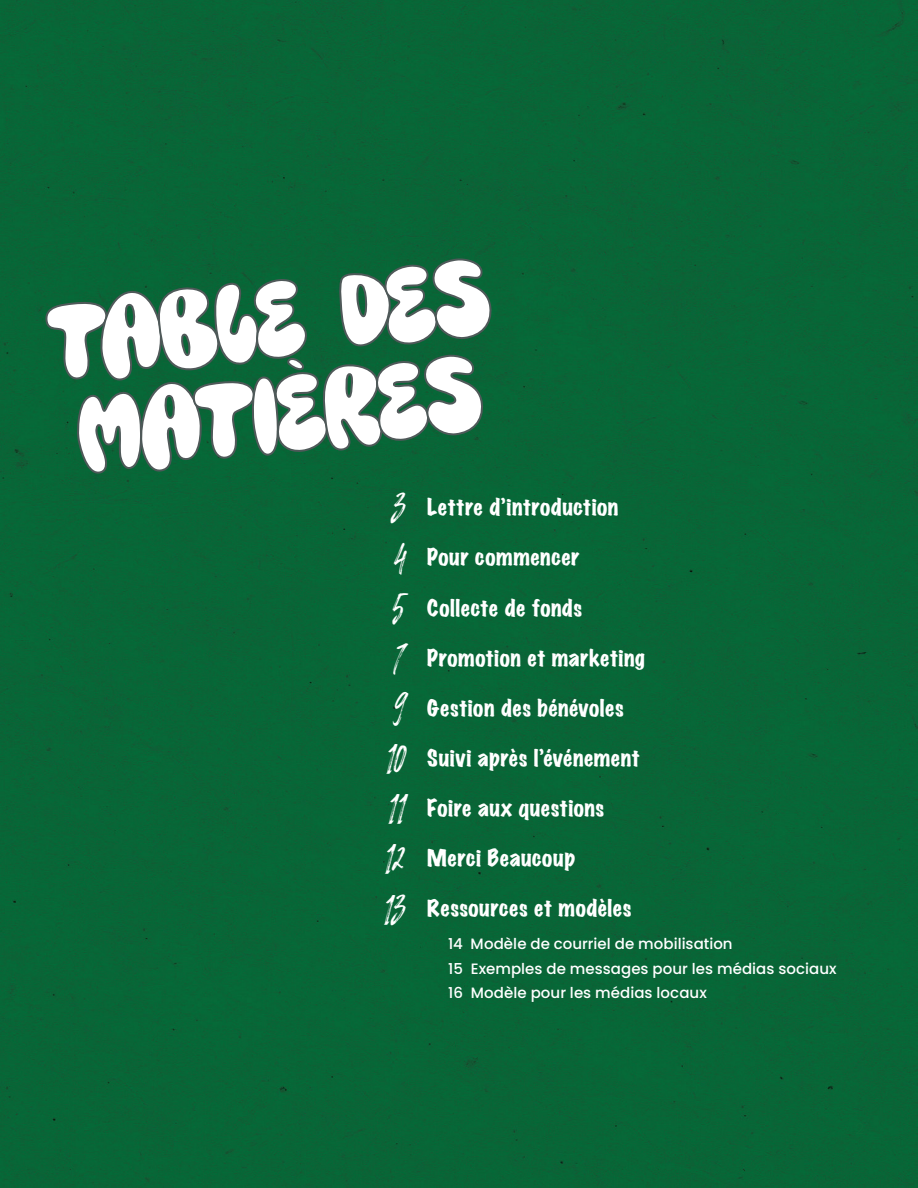
<style>
.page{position:relative;width:918px;height:1188px;background:#086537}
.page>*{position:absolute;margin:0;border:0;box-sizing:border-box;transform-origin:0 0}
.TOC_-_Subhead{font:45px "Hiruka Slant";color:#fff}
.TOC_-_Subhead-2{font:expanded 21px "Marker Felt";letter-spacing:.025em;color:#fff}
.TOC_-_Subhead-3{font:500 15px "Poppins";letter-spacing:.005em;color:#fff}
</style>
<div class="page">
<svg style="left:43px;top:256px;width:450px;height:220px"></svg>
<p class="TOC_-_Subhead" style="left:389px;top:489px;width:14px">3</p>
<p class="TOC_-_Subhead-2" style="left:427px;top:491px;width:193px">Lettre d’introduction</p>
<p class="TOC_-_Subhead" style="left:390px;top:539px;width:13px">4</p>
<p class="TOC_-_Subhead-2" style="left:427px;top:541px;width:154px">Pour commencer</p>
<p class="TOC_-_Subhead" style="left:389px;top:589px;width:15px">5</p>
<p class="TOC_-_Subhead-2" style="left:427px;top:591px;width:156px">Collecte de fonds</p>
<p class="TOC_-_Subhead" style="left:390px;top:639px;width:13px">7</p>
<p class="TOC_-_Subhead-2" style="left:427px;top:641px;width:219px">Promotion et marketing</p>
<p class="TOC_-_Subhead" style="left:390px;top:689px;width:13px">9</p>
<p class="TOC_-_Subhead-2" style="left:427px;top:691px;width:198px">Gestion des bénévoles</p>
<p class="TOC_-_Subhead" style="left:382px;top:739px;width:21px">10</p>
<p class="TOC_-_Subhead-2" style="left:427px;top:741px;width:214px">Suivi après l’événement</p>
<p class="TOC_-_Subhead" style="left:385px;top:789px;width:19px">11</p>
<p class="TOC_-_Subhead-2" style="left:427px;top:791px;width:178px">Foire aux questions</p>
<p class="TOC_-_Subhead" style="left:381px;top:839px;width:22px">12</p>
<p class="TOC_-_Subhead-2" style="left:427px;top:842px;width:149px">Merci Beaucoup</p>
<p class="TOC_-_Subhead" style="left:380px;top:890px;width:23px">13</p>
<p class="TOC_-_Subhead-2" style="left:427px;top:892px;width:206px">Ressources et modèles</p>
<p class="TOC_-_Subhead-3" style="left:448px;top:935px;width:286px">14 Modèle de courriel de mobilisation</p>
<p class="TOC_-_Subhead-3" style="left:448px;top:960px;width:390px">15 Exemples de messages pour les médias sociaux</p>
<p class="TOC_-_Subhead-3" style="left:448px;top:984px;width:260px">16 Modèle pour les médias locaux</p>
</div>
